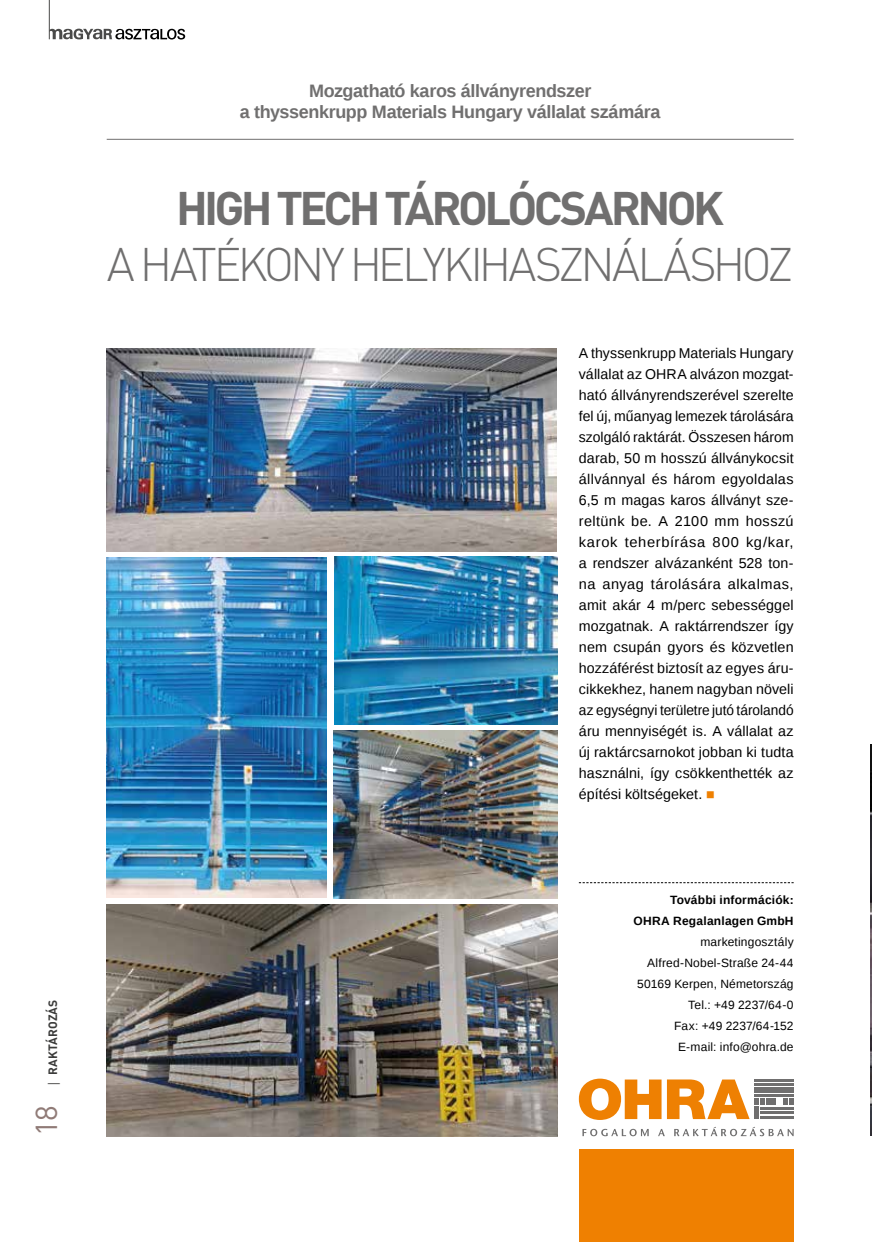
<style>
.page{position:relative;width:872px;height:1242px;background:#fff}
.page>*{position:absolute;margin:0;border:0;box-sizing:border-box;transform-origin:0 0}
.t1{font:300 46.5px "DIN Pro";letter-spacing:-.08em;color:#706f6f}
.t2{font:700 46.5px "DIN Pro";letter-spacing:-.08em;color:#706f6f}
.t3{font:30px "DIN Pro";color:#907b77}
.t4{font:700 18px/21px "Liberation Sans";letter-spacing:-.02em;color:#706f6f;text-align:center}
.t5{font:14.25px/21px "Liberation Sans";letter-spacing:.01em;color:#000;text-align:justify}
.t6{font:12px/21px "Liberation Sans";letter-spacing:.015em;color:#000;text-align:right}
.t7{font:700 12px/21px "Liberation Sans";letter-spacing:.015em;color:#000;text-align:right}
.t8{font:700 12px "DIN Pro";letter-spacing:.01em;color:#3c3c3b}
.s1{font-family:"Open Sans";font-weight:400}
.s2{color:#ef8001}
</style>
<div class="page">
<svg style="left:49px;top:29px;width:136px;height:11px"></svg>
<hr style="left:49px;top:0;width:1px;height:39px;background:#4a4a49">
<img style="left:871px;top:744px;width:1px;height:391px">
<hr style="left:107px;top:139px;width:686px;height:1px;background:#706f6f">
<img style="left:107px;top:557px;width:220px;height:340px">
<img style="left:334px;top:557px;width:223px;height:167px">
<img style="left:106px;top:348px;width:450px;height:203px">
<img style="left:334px;top:730px;width:223px;height:168px">
<img style="left:107px;top:905px;width:450px;height:231px">
<hr style="left:760px;top:1106px;width:33px;height:3px;background:#706f6f">
<hr style="left:760px;top:1111px;width:33px;height:3px;background:#706f6f">
<hr style="left:760px;top:1116px;width:33px;height:3px;background:#706f6f">
<hr style="left:754px;top:1079px;width:39px;height:3px;background:#706f6f">
<hr style="left:754px;top:1083px;width:39px;height:2px;background:#706f6f">
<hr style="left:754px;top:1086px;width:39px;height:3px;background:#706f6f">
<hr style="left:754px;top:1090px;width:39px;height:3px;background:#706f6f">
<hr style="left:754px;top:1094px;width:39px;height:2px;background:#706f6f">
<svg style="left:783px;top:1098px;width:10px;height:7px"></svg>
<svg style="left:582px;top:1128px;width:66px;height:8px"></svg>
<svg style="left:658px;top:1129px;width:7px;height:7px"></svg>
<svg style="left:674px;top:1126px;width:119px;height:10px"></svg>
<svg style="left:579px;top:1078px;width:82px;height:42px"></svg>
<svg style="left:667px;top:1079px;width:109px;height:40px"></svg>
<div style="left:579px;top:1149px;width:214px;height:93px;background:#ef8001"></div>
<svg style="left:579px;top:882px;width:214px;height:1px"></svg>
<p class="t8" style="left:45px;top:1087px;width:89px;rotate:-90deg"><span class="s1">|</span> RAKTÁROZÁS</p>
<h2 class="t3" style="left:26px;top:1136px;width:33px;rotate:-90deg">18</h2>
<p class="t4" style="left:240px;top:80px;width:422px">Mozgatható karos állványrendszer<br>a thyssenkrupp Materials Hungary vállalat számára</p>
<h1 class="t2" style="left:176px;top:176px;width:549px">HIGH TECH TÁROLÓCSARNOK</h1>
<h1 class="t1" style="left:107px;top:232px;width:688px">A HATÉKONY HELYKIHASZNÁLÁSHOZ</h1>
<p class="t5" style="left:579px;top:343px;width:216px">A thyssenkrupp Materials Hungary vállalat az OHRA alvázon mozgat&shy;ható állványrendszerével szerelte fel új, műanyag lemezek tárolására szolgáló raktárát. Összesen három darab, 50 m hosszú állványkocsit állvánnyal és három egyoldalas 6,5 m magas karos állványt sze&shy;reltünk be. A 2100 mm hosszú karok teherbírása 800 kg/kar, a rendszer alvázanként 528 ton&shy;na anyag tárolására alkalmas, amit akár 4 m/perc sebességgel mozgatnak. A raktárrendszer így nem csupán gyors és közvetlen hozzáférést biztosít az egyes áru&shy;cikkekhez, hanem nagyban növeli az egységnyi területre jutó tárolandó áru mennyiségét is. A vállalat az új raktárcsarnokot jobban ki tudta használni, így csökkenthették az építési költségeket. <span class="s2">■</span></p>
<p class="t7" style="left:633px;top:889px;width:161px">További információk:<br>OHRA Regalanlagen GmbH</p>
<p class="t6" style="left:637px;top:932px;width:158px">marketingosztály<br>Alfred-Nobel-Straße 24-44<br>50169 Kerpen, Németország<br>Tel.: +49 2237/64-0<br>Fax: +49 2237/64-152<br>E-mail: info@ohra.de</p>
</div>
